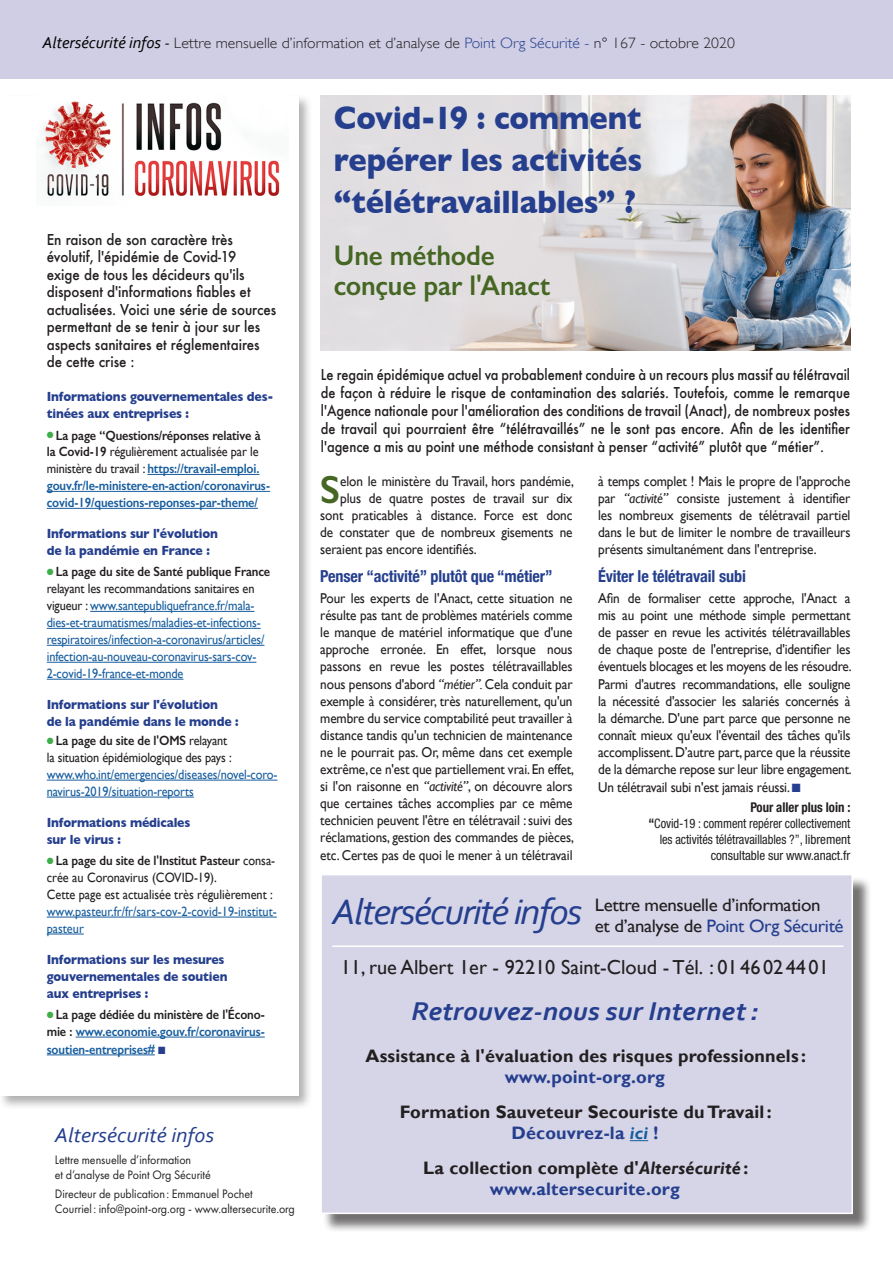
<style>
.page{position:relative;width:893px;height:1263px;background:#fff}
.page>*{position:absolute;margin:0;border:0;box-sizing:border-box;transform-origin:0 0}
.t1{font:600 39.3px "Gill Sans";color:#456723;scale:.95 1}
.t2{font:italic 37.05px "Corbel";letter-spacing:-.04em;color:#253f8e;scale:1.05 1}
.t3{font:700 33px/42px "Gill Sans";letter-spacing:-.005em;color:#253f8e;text-align:justify;scale:.93 1}
.t4{font:600 28.5px/30px "Gill Sans";letter-spacing:-.005em;color:#456723;scale:.95 1}
.t5{font:italic 700 27px "Corbel";color:#253f8e;scale:1.05 1}
.t6{font:italic 21px "Corbel";color:#253f8e;scale:1.05 1}
.t7{font:20.25px "Gill Sans";color:#231f20}
.t8{font:700 18px/21.6px "Gill Sans";letter-spacing:.01em;color:#231f20;text-align:center}
.t9{font:18px/21px "Gill Sans";letter-spacing:-.02em;color:#231f20;scale:1.05 1}
.t10{font:700 condensed 16.5px "Helvetica Neue";letter-spacing:-.01em;color:#253f8e}
.t11{font:300 15px "Gill Sans";color:#231f20;scale:1.05 1}
.t12{font:500 14.55px/18px "Futura";letter-spacing:-.005em;color:#231f20;text-align:justify;scale:.88 1}
.t13{font:500 14.55px/17.5px "Futura";letter-spacing:-.005em;color:#231f20;scale:.92 1}
.t14{font:14.25px/17.1px "Gill Sans";letter-spacing:-.01em;color:#231f20;text-align:justify;scale:.93 1}
.t15{font:13.5px/17px "Gill Sans";letter-spacing:-.01em;color:#175d9e;scale:.91 1}
.t16{font:600 13.5px/17px "Gill Sans";letter-spacing:-.01em;color:#175d9e;scale:.91 1}
.t17{font:700 13.5px/17px "Gill Sans";letter-spacing:-.01em;color:#253f8e;scale:.91 1}
.t18{font:13.5px/17px "Gill Sans";color:#231f20;scale:.91 1}
.t19{font:700 condensed 13.5px "Helvetica Neue LT Std";letter-spacing:-.005em;color:#231f20;scale:.95 1}
.t20{font:condensed 13.05px/15.6px "Helvetica Neue LT Std";letter-spacing:-.005em;color:#231f20;text-align:right;scale:.95 1}
.t21{font:12.75px/15.3px "Futura PT";letter-spacing:-.005em;color:#231f20;scale:.94 1}
.s1{font-family:"Corbel";font-weight:400;font-style:italic;font-size:16.5px;color:#000}
.s2{color:#253f8e}
.s3{color:#40ae49}
.s4{color:#231f20}
.s5{font-weight:400;color:#231f20}
.s6{font-weight:600;color:#231f20}
.s7{font-weight:600}
.s8{color:#175d9e}
.s9{font-style:italic}
.s10{font-weight:700;font-size:13.5px}
.s11{font-style:italic;color:#175d9e}
</style>
<div class="page">
<div style="left:0;top:94px;width:313px;height:1016px;background:#231f20;opacity:.35"></div>
<div style="left:0;top:96px;width:299px;height:1000px;background:#fff"></div>
<hr style="left:147px;top:474px;width:112px;height:1px;background:#175d9e">
<hr style="left:47px;top:491px;width:223px;height:1px;background:#175d9e">
<hr style="left:47px;top:508px;width:211px;height:1px;background:#175d9e">
<hr style="left:90px;top:611px;width:164px;height:1px;background:#175d9e">
<hr style="left:47px;top:628px;width:214px;height:1px;background:#175d9e">
<hr style="left:47px;top:645px;width:217px;height:1px;background:#175d9e">
<hr style="left:47px;top:662px;width:209px;height:1px;background:#175d9e">
<hr style="left:47px;top:679px;width:136px;height:1px;background:#175d9e">
<hr style="left:47px;top:780px;width:230px;height:1px;background:#175d9e">
<hr style="left:47px;top:797px;width:147px;height:1px;background:#175d9e">
<hr style="left:47px;top:917px;width:230px;height:1px;background:#175d9e">
<hr style="left:47px;top:934px;width:37px;height:1px;background:#175d9e">
<hr style="left:76px;top:1037px;width:189px;height:1px;background:#175d9e">
<hr style="left:47px;top:1054px;width:108px;height:1px;background:#175d9e">
<div style="left:323px;top:876px;width:549px;height:357px;background:#231f20;opacity:.75"></div>
<div style="left:320px;top:874px;width:533px;height:340px;background:#d6d5e8;border:2px solid #fff"></div>
<svg style="left:630px;top:1140px;width:18px;height:1px"></svg>
<hr style="left:332px;top:945px;width:511px;height:2px;background:#fff">
<div style="left:0;top:0;width:893px;height:78px;background:#cfcee4"></div>
<img style="left:41px;top:101px;width:239px;height:95px">
<img style="left:321px;top:95px;width:529px;height:256px">
<p class="t11" style="left:43px;top:34px;width:661px"><span class="s1">Altersécurité infos -</span> Lettre mensuelle d’information et d’analyse de <span class="s2">Point Org Sécurité -</span> n° 167 - octobre 2020</p>
<p class="t13" style="left:47px;top:230px;width:251px">En raison de son caractère très évolutif, l'épidémie de Covid-19<br>exige de tous les décideurs qu'ils disposent d'informations fiables et actualisées. Voici une série de sources permettant de se tenir à jour sur les aspects sanitaires et réglementaires de cette crise :</p>
<p class="t17" style="left:47px;top:388px;width:251px">Informations gouvernementales des&shy;tinées aux entreprises :</p>
<p class="t16" style="left:47px;top:426px;width:247px"><span class="s3">●</span> <span class="s4">La page “Questions/réponses relative à la Covid-19</span> <span class="s5">régulièrement actualisée par le ministère du travail :</span> https://travail-emploi. gouv.fr/le-ministere-en-action/coronavirus&shy;covid-19/questions-reponses-par-theme/</p>
<p class="t17" style="left:47px;top:525px;width:190px">Informations sur l'évolution de la pandémie en France :</p>
<p class="t15" style="left:47px;top:563px;width:247px"><span class="s3">●</span> <span class="s6">La page du site de Santé publique France </span><span class="s4">relayant les recommandations sanitaires en vigueur :</span> www.santepubliquefrance.fr/mala&shy;dies-et-traumatismes/maladies-et-infections&shy;respiratoires/infection-a-coronavirus/articles/ infection-au-nouveau-coronavirus-sars-cov-2-covid-19-france-et-monde</p>
<p class="t17" style="left:47px;top:696px;width:212px">Informations sur l'évolution<br>de la pandémie dans le monde :</p>
<p class="t15" style="left:47px;top:732px;width:255px"><span class="s3">●</span> <span class="s6">La page du site de l'OMS</span> <span class="s4">relayant<br>la situation épidémiologique des pays : </span>www.who.int/emergencies/diseases/novel-coro&shy;navirus-2019/situation-reports</p>
<p class="t17" style="left:47px;top:814px;width:159px">Informations médicales sur le virus :</p>
<p class="t18" style="left:47px;top:852px;width:254px"><span class="s3">●</span> <span class="s7">La page du site de l'Institut Pasteur</span> consa&shy;crée au Coronavirus (COVID-19).<br>Cette page est actualisée très régulièrement : <span class="s8">www.pasteur.fr/fr/sars-cov-2-covid-19-institut&shy;pasteur</span></p>
<p class="t17" style="left:47px;top:951px;width:200px">Informations sur les mesures gouvernementales de soutien aux entreprises :</p>
<p class="t16" style="left:47px;top:1006px;width:241px;line-height:17.4px;text-align:justify"><span class="s3">●</span> <span class="s4">La page dédiée du ministère de l'Écono&shy;mie :</span> www.economie.gouv.fr/coronavirus&shy;soutien-entreprises# <span class="s2">■</span></p>
<p class="t6" style="left:55px;top:1122px;width:153px">Altersécurité infos</p>
<p class="t21" style="left:55px;top:1152px;width:167px">Lettre mensuelle d’information<br>et d’analyse de Point Org Sécurité</p>
<p class="t21" style="left:55px;top:1186px;width:212px">Directeur de publication: Emmanuel Pochet</p>
<p class="t21" style="left:55px;top:1201px;width:257px">Courriel : info@point-org.org - www.altersecurite.org</p>
<p class="t3" style="left:334px;top:97px;width:333px">Covid-19 : comment repérer les activités “télétravaillables” ?</p>
<p class="t4" style="left:334px;top:240px;width:229px">Une méthode conçue par l'Anact</p>
<p class="t12" style="left:321px;top:366px;width:603px">Le regain épidémique actuel va probablement conduire à un recours plus massif au télétravail de façon à réduire le risque de contamination des salariés. Toutefois, comme le remarque l'Agence nationale pour l'amélioration des conditions de travail (Anact), de nombreux postes de travail qui pourraient être “télétravaillés” ne le sont pas encore. Afin de les identifier l'agence a mis au point une méthode consistant à penser “activité” plutôt que “métier”.</p>
<p class="t1" style="left:320px;top:466px;width:22px">S</p>
<p class="t14" style="left:340px;top:472px;width:253px">elon le ministère du Travail, hors pandémie,</p>
<p class="t14" style="left:340px;top:489px;width:251px">plus de quatre postes de travail sur dix</p>
<p class="t14" style="left:320px;top:506px;width:273px">sont praticables à distance. Force est donc</p>
<p class="t14" style="left:320px;top:524px;width:273px">de constater que de nombreux gisements ne</p>
<p class="t14" style="left:320px;top:541px;width:170px">seraient pas encore identifiés.</p>
<p class="t10" style="left:320px;top:566px;width:234px">Penser “activité” plutôt que “métier”</p>
<p class="t14" style="left:320px;top:589px;width:274px">Pour les experts de l'Anact, cette situation ne résulte pas tant de problèmes matériels comme le manque de matériel informatique que d'une approche erronée. En effet, lorsque nous passons en revue les postes télétravaillables nous pensons d'abord <span class="s9">“métier”.</span> Cela conduit par exemple à considérer, très naturellement, qu'un membre du service comptabilité peut travailler à distance tandis qu'un technicien de maintenance ne le pourrait pas. Or, même dans cet exemple extrême, ce n'est que partiellement vrai. En effet, si l'on raisonne en <span class="s9">“activité”</span>, on découvre alors que certaines tâches accomplies par ce même technicien peuvent l'être en télétravail : suivi des réclamations, gestion des commandes de pièces, etc. Certes pas de quoi le mener à un télétravail</p>
<p class="t14" style="left:598px;top:472px;width:273px">à temps complet ! Mais le propre de l'approche par <span class="s9">“activité”</span> consiste justement à identifier les nombreux gisements de télétravail partiel dans le but de limiter le nombre de travailleurs présents simultanément dans l'entreprise.</p>
<p class="t10" style="left:598px;top:566px;width:149px">Éviter le télétravail subi</p>
<p class="t14" style="left:598px;top:589px;width:274px">Afin de formaliser cette approche, l'Anact a mis au point une méthode simple permettant de passer en revue les activités télétravaillables de chaque poste de l'entreprise, d'identifier les éventuels blocages et les moyens de les résoudre.<br>Parmi d'autres recommandations, elle souligne la nécessité d'associer les salariés concernés à la démarche. D'une part parce que personne ne connaît mieux qu'eux l'éventail des tâches qu'ils accomplissent. D’autre part, parce que la réussite de la démarche repose sur leur libre engagement.<br>Un télétravail subi n'est jamais réussi. <span class="s2">■</span></p>
<p class="t19" style="left:750px;top:799px;width:107px">Pour aller plus loin :</p>
<p class="t20" style="left:648px;top:816px;width:214px"><span class="s10">“</span>Covid-19 : comment repérer collectivement les activités télétravaillables ?”, librement consultable sur www.anact.fr</p>
<p class="t2" style="left:332px;top:888px;width:240px">Altersécurité infos</p>
<p class="t9" style="left:595px;top:894px;width:238px">Lettre mensuelle d’information<br>et d’analyse de <span class="s2">Point Org Sécurité</span></p>
<p class="t7" style="left:341px;top:955px;width:489px">11, rue Albert 1er - 92210 Saint-Cloud - Tél. : 0146024401</p>
<p class="t5" style="left:412px;top:994px;width:332px">Retrouvez-nous sur Internet:</p>
<p class="t8" style="left:366px;top:1045px;width:442px">Assistance à l'évaluation des risques professionnels : <span class="s2">www.point-org.org</span></p>
<p class="t8" style="left:400px;top:1101px;width:373px">Formation Sauveteur Secouriste du Travail :<br><span class="s2">Découvrez-la</span> <span class="s11">ici</span> <span class="s2">!</span></p>
<p class="t8" style="left:423px;top:1157px;width:327px">La collection complète d'<span class="s9">Altersécurité</span> : <span class="s2">www.altersecurite.org</span></p>
</div>
